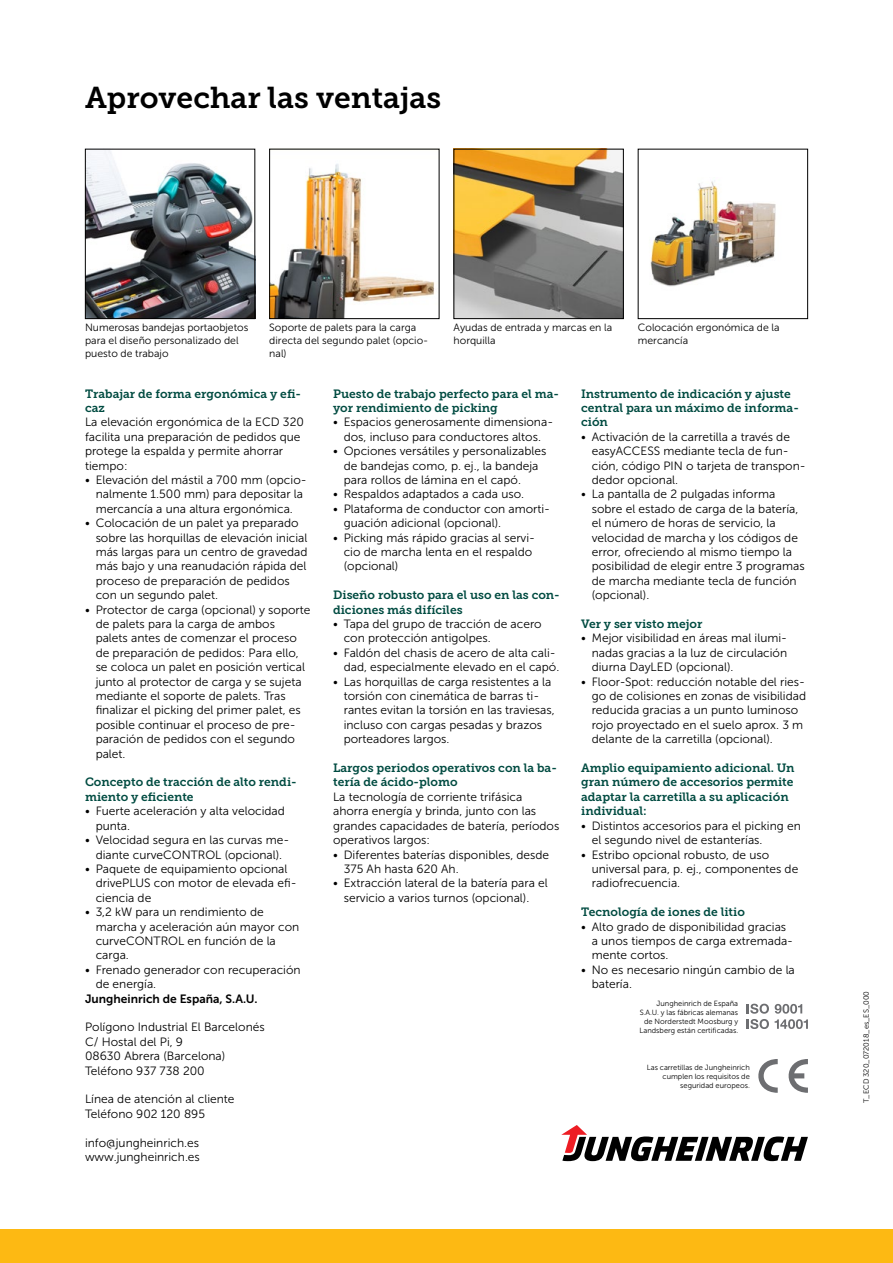
<style>
.page{position:relative;width:893px;height:1263px;background:#fff}
.page>*{position:absolute;margin:0;border:0;box-sizing:border-box;transform-origin:0 0}
.t1{font:30px "Museo JH Slab 700";color:#000}
.t2{font:12px/14.4px "Museo JH Sans 300";color:#000}
.t3{font:12px/14.4px "Museo JH Slab 700";color:#004b41}
.t4{font:12px "Museo JH Sans 700";color:#000}
.t5{font:10.5px/12.8px "Museo JH Sans 300";color:#000}
.t6{font:7.5px/9px "Museo JH Sans 300";color:#000;text-align:right}
</style>
<div class="page">
<div style="left:0;top:1229px;width:893px;height:34px;background:#fdb913"></div>
<svg style="left:561px;top:1125px;width:247px;height:36px"></svg>
<img style="left:87px;top:151px;width:166px;height:166px">
<div style="left:85px;top:149px;width:170px;height:170px;border:1px solid #000"></div>
<img style="left:271px;top:164px;width:164px;height:153px">
<div style="left:269px;top:149px;width:170px;height:170px;border:1px solid #000"></div>
<img style="left:456px;top:151px;width:166px;height:166px">
<div style="left:454px;top:149px;width:170px;height:170px;border:1px solid #000"></div>
<img style="left:650px;top:180px;width:126px;height:107px">
<div style="left:638px;top:149px;width:170px;height:170px;border:1px solid #000"></div>
<svg style="left:758px;top:1059px;width:50px;height:34px"></svg>
<svg style="left:747px;top:1004px;width:22px;height:25px"></svg>
<svg style="left:775px;top:1004px;width:33px;height:25px"></svg>
<h1 class="t1" style="left:85px;top:80px;width:358px">Aprovechar las ventajas</h1>
<p class="t5" style="left:85px;top:321px;width:165px">Numerosas bandejas portaobjetos para el diseño personalizado del puesto de trabajo</p>
<p class="t5" style="left:269px;top:321px;width:161px">Soporte de palets para la carga directa del segundo palet (opcio&shy;nal)</p>
<p class="t5" style="left:454px;top:321px;width:160px">Ayudas de entrada y marcas en la horquilla</p>
<p class="t5" style="left:638px;top:321px;width:143px">Colocación ergonómica de la mercancía</p>
<p class="t3" style="left:85px;top:386px;width:218px">Trabajar de forma ergonómica y efi&shy;caz</p>
<p class="t2" style="left:85px;top:415px;width:220px">La elevación ergonómica de la ECD 320 facilita una preparación de pedidos que protege la espalda y permite ahorrar tiempo:</p>
<p class="t2" style="left:85px;top:473px;width:223px;text-align:center">• Elevación del mástil a 700 mm (opcio&shy;nalmente 1.500 mm) para depositar la mercancía a una altura ergonómica.</p>
<p class="t2" style="left:96px;top:516px;width:213px;text-indent:-11px">• Colocación de un palet ya preparado sobre las horquillas de elevación inicial más largas para un centro de gravedad más bajo y una reanudación rápida del proceso de preparación de pedidos con un segundo palet.</p>
<p class="t2" style="left:96px;top:602px;width:216px;text-indent:-11px">• Protector de carga (opcional) y soporte de palets para la carga de ambos<br>palets antes de comenzar el proceso de preparación de pedidos: Para ello, se coloca un palet en posición vertical junto al protector de carga y se sujeta mediante el soporte de palets. Tras finalizar el picking del primer palet, es posible continuar el proceso de pre&shy;paración de pedidos con el segundo palet.</p>
<p class="t3" style="left:85px;top:775px;width:213px">Concepto de tracción de alto rendi&shy;miento y eficiente</p>
<p class="t2" style="left:96px;top:804px;width:191px;text-indent:-11px">• Fuerte aceleración y alta velocidad punta.</p>
<p class="t2" style="left:85px;top:833px;width:206px;text-align:center">• Velocidad segura en las curvas me&shy;diante curveCONTROL (opcional).</p>
<p class="t2" style="left:96px;top:862px;width:202px;text-indent:-11px">• Paquete de equipamiento opcional drivePLUS con motor de elevada efi&shy;ciencia de</p>
<p class="t2" style="left:96px;top:905px;width:205px;text-indent:-11px">• 3,2 kW para un rendimiento de marcha y aceleración aún mayor con curveCONTROL en función de la carga.</p>
<p class="t2" style="left:96px;top:962px;width:206px;text-indent:-11px">• Frenado generador con recuperación de energía.</p>
<p class="t3" style="left:333px;top:386px;width:227px">Puesto de trabajo perfecto para el ma&shy;yor rendimiento de picking</p>
<p class="t2" style="left:333px;top:415px;width:222px;text-align:center">• Espacios generosamente dimensiona&shy;dos, incluso para conductores altos.</p>
<p class="t2" style="left:344px;top:444px;width:204px;text-indent:-11px">• Opciones versátiles y personalizables de bandejas como, p. ej., la bandeja para rollos de lámina en el capó.</p>
<p class="t2" style="left:333px;top:487px;width:193px">• Respaldos adaptados a cada uso.</p>
<p class="t2" style="left:344px;top:502px;width:208px;text-indent:-11px">• Plataforma de conductor con amorti&shy;guación adicional (opcional).</p>
<p class="t2" style="left:344px;top:530px;width:193px;text-indent:-11px">• Picking más rápido gracias al servi&shy;cio de marcha lenta en el respaldo (opcional)</p>
<p class="t3" style="left:333px;top:588px;width:228px">Diseño robusto para el uso en las con&shy;diciones más difíciles</p>
<p class="t2" style="left:344px;top:617px;width:199px;text-indent:-11px">• Tapa del grupo de tracción de acero con protección antigolpes.</p>
<p class="t2" style="left:344px;top:646px;width:217px;text-indent:-11px">• Faldón del chasis de acero de alta cali&shy;dad, especialmente elevado en el capó.</p>
<p class="t2" style="left:344px;top:674px;width:213px;text-indent:-11px">• Las horquillas de carga resistentes a la torsión con cinemática de barras ti&shy;rantes evitan la torsión en las traviesas, incluso con cargas pesadas y brazos porteadores largos.</p>
<p class="t3" style="left:333px;top:761px;width:225px">Largos periodos operativos con la ba&shy;tería de ácido-plomo</p>
<p class="t2" style="left:333px;top:790px;width:228px">La tecnología de corriente trifásica ahorra energía y brinda, junto con las grandes capacidades de batería, períodos operativos largos:</p>
<p class="t2" style="left:344px;top:847px;width:207px;text-indent:-11px">• Diferentes baterías disponibles, desde<br>375 Ah hasta 620 Ah.</p>
<p class="t2" style="left:344px;top:876px;width:206px;text-indent:-11px">• Extracción lateral de la batería para el servicio a varios turnos (opcional).</p>
<p class="t3" style="left:581px;top:386px;width:219px">Instrumento de indicación y ajuste central para un máximo de informa&shy;ción</p>
<p class="t2" style="left:592px;top:430px;width:215px;text-indent:-11px">• Activación de la carretilla a través de easyACCESS mediante tecla de fun&shy;ción, código PIN o tarjeta de transpon&shy;dedor opcional.</p>
<p class="t2" style="left:592px;top:487px;width:214px;text-indent:-11px">• La pantalla de 2 pulgadas informa sobre el estado de carga de la batería, el número de horas de servicio, la velocidad de marcha y los códigos de error, ofreciendo al mismo tiempo la posibilidad de elegir entre 3 programas de marcha mediante tecla de función (opcional).</p>
<p class="t3" style="left:581px;top:617px;width:123px">Ver y ser visto mejor</p>
<p class="t2" style="left:592px;top:631px;width:197px;text-align:justify;text-indent:-11px">• Mejor visibilidad en áreas mal ilumi&shy;nadas gracias a la luz de circulación diurna DayLED (opcional).</p>
<p class="t2" style="left:592px;top:674px;width:216px;text-indent:-11px">• Floor-Spot: reducción notable del ries&shy;go de colisiones en zonas de visibilidad reducida gracias a un punto luminoso rojo proyectado en el suelo aprox. 3 m delante de la carretilla (opcional).</p>
<p class="t3" style="left:581px;top:761px;width:215px">Amplio equipamiento adicional. Un gran número de accesorios permite adaptar la carretilla a su aplicación individual:</p>
<p class="t2" style="left:592px;top:818px;width:211px;text-indent:-11px">• Distintos accesorios para el picking en el segundo nivel de estanterías.</p>
<p class="t2" style="left:592px;top:847px;width:208px;text-indent:-11px">• Estribo opcional robusto, de uso universal para, p. ej., componentes de radiofrecuencia.</p>
<p class="t3" style="left:581px;top:905px;width:165px">Tecnología de iones de litio</p>
<p class="t2" style="left:592px;top:919px;width:203px;text-indent:-11px">• Alto grado de disponibilidad gracias a unos tiempos de carga extremada&shy;mente cortos.</p>
<p class="t2" style="left:592px;top:962px;width:205px;text-indent:-11px">• No es necesario ningún cambio de la batería.</p>
<p class="t4" style="left:85px;top:992px;width:174px">Jungheinrich de España, S.A.U.</p>
<p class="t2" style="left:85px;top:1020px;width:181px">Polígono Industrial El Barcelonés<br>C/ Hostal del Pi, 9<br>08630 Abrera (Barcelona)<br>Teléfono 937 738 200</p>
<p class="t2" style="left:85px;top:1092px;width:151px">Línea de atención al cliente<br>Teléfono 902 120 895</p>
<p class="t2" style="left:85px;top:1135px;width:116px">info@jungheinrich.es www.jungheinrich.es</p>
<p class="t6" style="left:640px;top:999px;width:100px">Jungheinrich de España<br>S.A.U. y las fábricas alemanas de Norderstedt Moosburg y<br>Landsberg están certificadas.</p>
<p class="t6" style="left:647px;top:1063px;width:104px">Las carretillas de Jungheinrich cumplen los requisitos de seguridad europeos.</p>
<p class="t6" style="left:862px;top:1103px;width:114px;rotate:-90deg">T_ECD 320_072018_es_ES_000</p>
</div>
